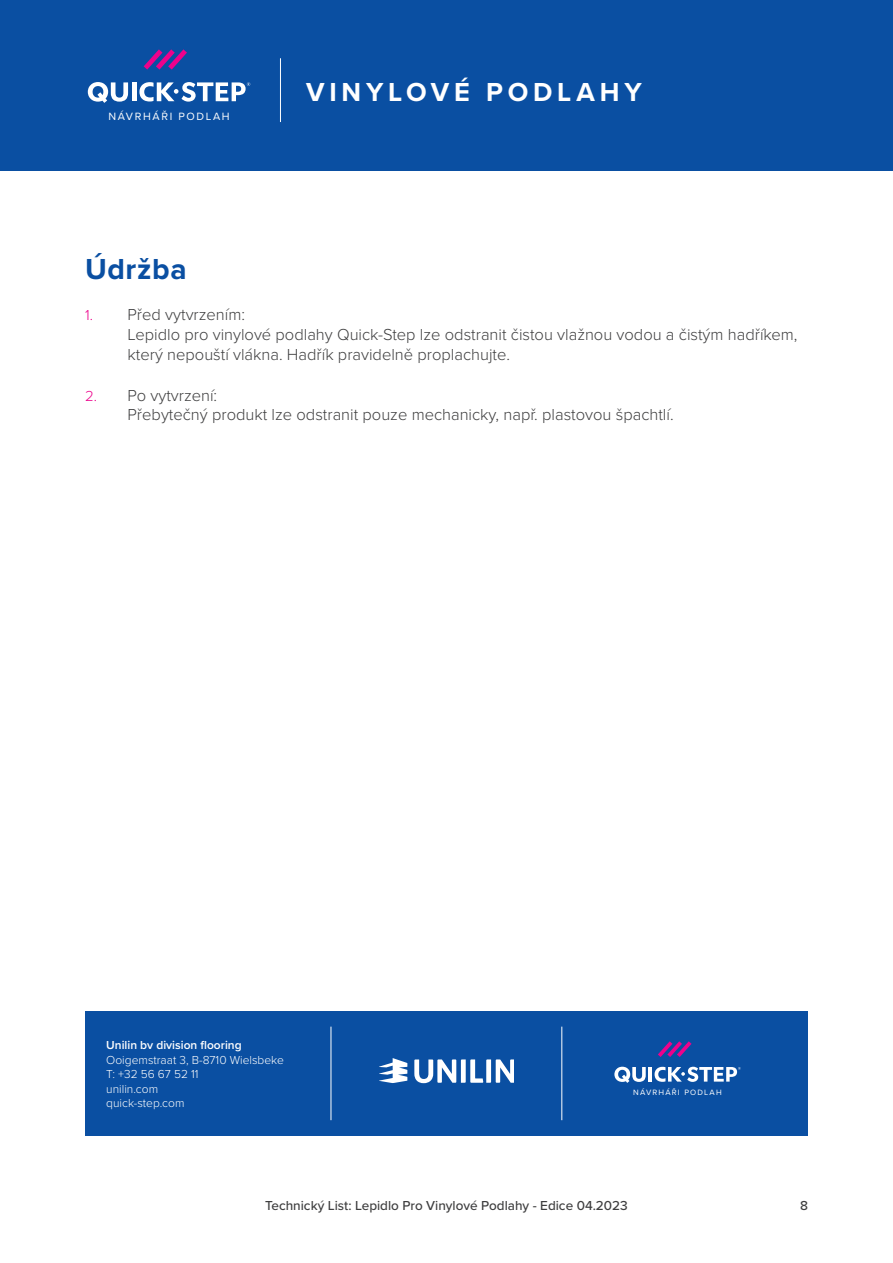
<style>
.page{position:relative;width:893px;height:1263px;background:#fff}
.page>*{position:absolute;margin:0;border:0;box-sizing:border-box;transform-origin:0 0}
.t1{font:700 30px "Proxima Nova";letter-spacing:.02em;color:#0a4fa2}
.Range{font:700 27px "Proxima Nova";letter-spacing:.175em;color:#fff}
.t2{font:300 16.5px/19.8px "Proxima Nova";color:#3e3e3f}
.t3{font:500 13.5px "Proxima Nova";color:#3e3e3f}
.t4{font:300 12px/14.4px "Proxima Nova";color:#fff}
.FloorDesigners{font:10.95px "Proxima Nova";letter-spacing:.15em;color:#fff}
.FloorDesigners-2{font:7.95px "Proxima Nova";letter-spacing:.15em;color:#fff}
.s1{font-size:15px;color:#ed028c}
.s2{font-weight:600}
</style>
<div class="page">
<div style="left:0;top:0;width:893px;height:170px;background:#0a4fa2"></div>
<hr style="left:280px;top:58px;width:1px;height:64px;background:#fff">
<svg style="left:144px;top:49px;width:43px;height:21px"></svg>
<svg style="left:88px;top:82px;width:40px;height:21px"></svg>
<hr style="left:132px;top:82px;width:4px;height:19px;background:#fff">
<svg style="left:139px;top:82px;width:111px;height:20px"></svg>
<div style="left:85px;top:1011px;width:723px;height:124px;background:#0a4fa2"></div>
<svg style="left:414px;top:1059px;width:100px;height:24px"></svg>
<svg style="left:379px;top:1058px;width:28px;height:25px"></svg>
<svg style="left:658px;top:1041px;width:33px;height:16px"></svg>
<svg style="left:614px;top:1067px;width:32px;height:16px"></svg>
<hr style="left:649px;top:1067px;width:3px;height:14px;background:#fff">
<svg style="left:655px;top:1067px;width:86px;height:15px"></svg>
<hr style="left:331px;top:1027px;width:1px;height:93px;background:#fff">
<hr style="left:562px;top:1027px;width:1px;height:93px;background:#fff">
<p class="FloorDesigners" style="left:108px;top:108px;width:123px">NÁVRHÁŘI PODLAH</p>
<p class="Range" style="left:306px;top:72px;width:337px">VINYLOVÉ PODLAHY</p>
<p class="t1" style="left:85px;top:246px;width:103px">Údržba</p>
<p class="t2" style="left:128px;top:304px;width:671px;text-indent:-43px"><span class="s1">1.</span> Před vytvrzením:<br>Lepidlo pro vinylové podlahy Quick-Step lze odstranit čistou vlažnou vodou a čistým hadříkem, který nepouští vlákna. Hadřík pravidelně proplachujte.</p>
<p class="t2" style="left:128px;top:384px;width:548px;text-indent:-43px"><span class="s1">2.</span> Po vytvrzení:<br>Přebytečný produkt lze odstranit pouze mechanicky, např. plastovou špachtlí.</p>
<p class="t4" style="left:106px;top:1037px;width:179px"><span class="s2">Unilin bv division flooring<br></span>Ooigemstraat 3, B-8710 Wielsbeke<br>T: +32 56 67 52 11<br>unilin.com<br>quick-step.com</p>
<p class="FloorDesigners-2" style="left:633px;top:1087px;width:90px">NÁVRHÁŘI PODLAH</p>
<p class="t3" style="left:265px;top:1195px;width:364px">Technický List: Lepidlo Pro Vinylové Podlahy - Edice 04.2023</p>
<p class="t3" style="left:800px;top:1195px;width:9px">8</p>
</div>
